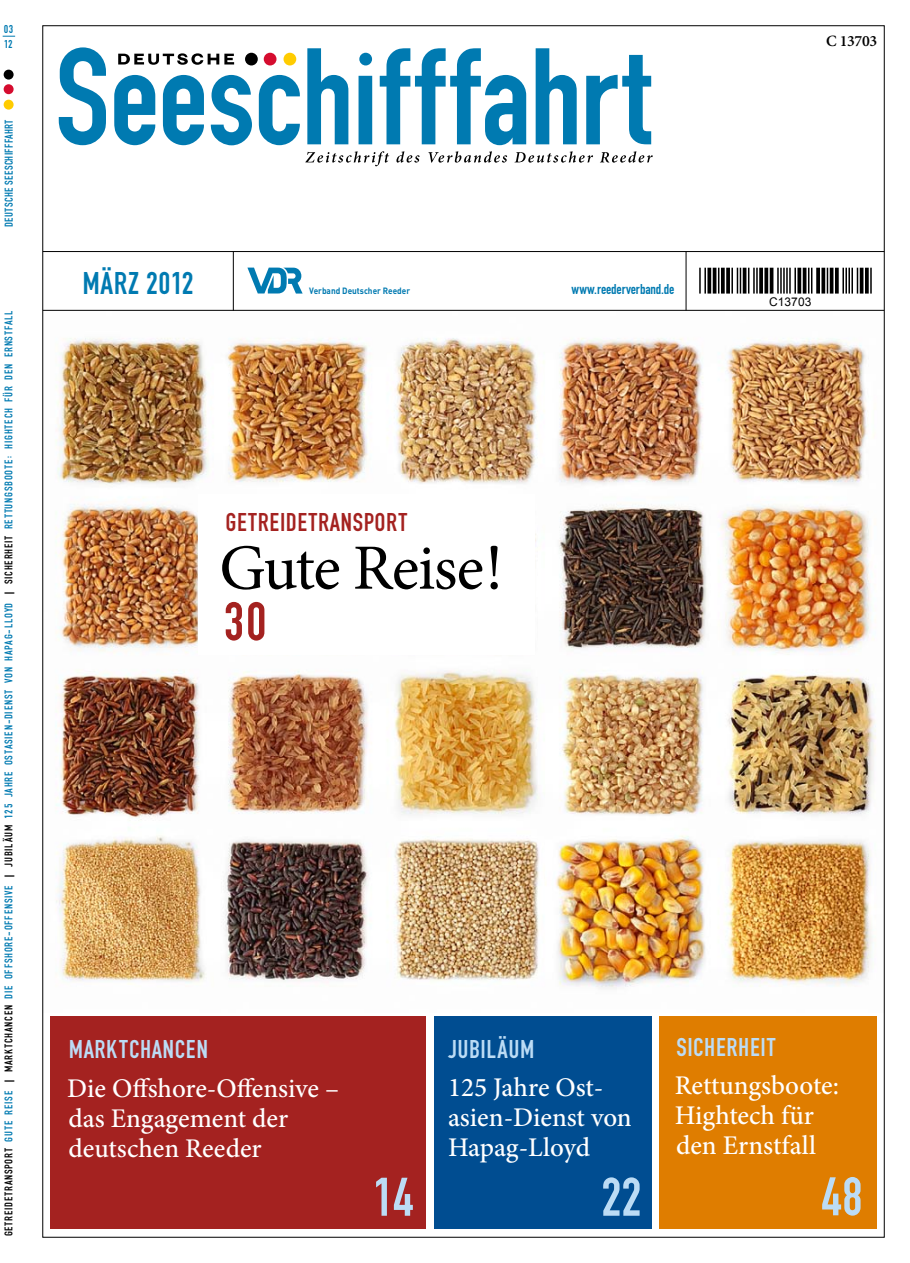
<style>
.page{position:relative;width:910px;height:1263px;background:#fff}
.page>*{position:absolute;margin:0;border:0;box-sizing:border-box;transform-origin:0 0}
.t1{font:64.5px "Minion Pro";letter-spacing:-.025em;color:#000}
.t2{font:57px "Fette Eng D";color:#bcdcf5}
.t3{font:57px "Fette Eng D";color:#a42220}
.t4{font:33px "Fette Eng D";letter-spacing:.005em;color:#007ab1}
.t5{font:500 27px/30px "Minion Pro";color:#fff}
.t6{font:27px "Fette Eng D";letter-spacing:.02em;color:#bcdcf5}
.t7{font:27px "Fette Eng D";letter-spacing:.02em;color:#a42220}
.t8{font:600 15.75px "Minion Pro";letter-spacing:-.02em;color:#000}
.t9{font:15px "Fette Eng D";letter-spacing:-.015em;color:#007ab1}
.DS_BU{font:12px "Fette Eng D";letter-spacing:.02em;color:#007ab1}
.t10{font:12px "Arial";color:#000}
.DS_BU-2{font:11.7px "Fette Eng D";letter-spacing:.06em;color:#007ab1}
.t11{font:700 9px "DIN Pro";color:#007ab1;scale:.91 1}
.s1{color:#000}
</style>
<div class="page">
<img style="left:55px;top:338px;width:821px;height:651px">
<div style="left:659px;top:1016px;width:217px;height:213px;background:#df7d00"></div>
<div style="left:434px;top:1016px;width:217px;height:213px;background:#004d91"></div>
<div style="left:51px;top:1016px;width:375px;height:213px;background:#a42220"></div>
<div style="left:198px;top:495px;width:337px;height:160px;background:#fff"></div>
<svg style="left:59px;top:47px;width:592px;height:98px"></svg>
<svg style="left:305px;top:151px;width:348px;height:15px"></svg>
<div style="left:245px;top:53px;width:13px;height:12px;background:#000;border-radius:50%"></div>
<div style="left:264px;top:53px;width:12px;height:12px;background:#d50c2f;border-radius:50%"></div>
<div style="left:283px;top:53px;width:13px;height:12px;background:#fc0;border-radius:50%"></div>
<div style="left:359px;top:53px;width:13px;height:12px;background:#007ab1;border-radius:50%"></div>
<svg style="left:118px;top:53px;width:116px;height:12px"></svg>
<div style="left:4px;top:70px;width:10px;height:10px;background:#000;border-radius:50%"></div>
<div style="left:4px;top:84px;width:10px;height:10px;background:#d50c2f;border-radius:50%"></div>
<div style="left:4px;top:100px;width:10px;height:10px;background:#fc0;border-radius:50%"></div>
<svg style="left:3px;top:36px;width:12px;height:1px"></svg>
<svg style="left:247px;top:268px;width:56px;height:26px"></svg>
<hr style="left:870px;top:268px;width:2px;height:26px;background:#000">
<svg style="left:865px;top:268px;width:4px;height:26px"></svg>
<hr style="left:860px;top:268px;width:3px;height:26px;background:#000">
<svg style="left:857px;top:268px;width:1px;height:26px"></svg>
<hr style="left:851px;top:268px;width:2px;height:26px;background:#000">
<hr style="left:848px;top:268px;width:2px;height:26px;background:#000">
<hr style="left:845px;top:268px;width:2px;height:26px;background:#000">
<hr style="left:842px;top:268px;width:2px;height:26px;background:#000">
<svg style="left:835px;top:268px;width:4px;height:26px"></svg>
<hr style="left:830px;top:268px;width:3px;height:26px;background:#000">
<svg style="left:827px;top:268px;width:1px;height:26px"></svg>
<svg style="left:821px;top:268px;width:4px;height:26px"></svg>
<svg style="left:816px;top:268px;width:4px;height:26px"></svg>
<svg style="left:808px;top:268px;width:4px;height:26px"></svg>
<hr style="left:803px;top:268px;width:3px;height:26px;background:#000">
<svg style="left:797px;top:268px;width:4px;height:26px"></svg>
<hr style="left:794px;top:268px;width:2px;height:26px;background:#000">
<hr style="left:789px;top:268px;width:2px;height:26px;background:#000">
<hr style="left:786px;top:268px;width:2px;height:26px;background:#000">
<hr style="left:783px;top:268px;width:2px;height:26px;background:#000">
<hr style="left:780px;top:268px;width:2px;height:26px;background:#000">
<hr style="left:777px;top:268px;width:2px;height:26px;background:#000">
<hr style="left:770px;top:268px;width:3px;height:26px;background:#000">
<svg style="left:764px;top:268px;width:4px;height:26px"></svg>
<svg style="left:759px;top:268px;width:4px;height:26px"></svg>
<hr style="left:756px;top:268px;width:2px;height:26px;background:#000">
<hr style="left:753px;top:268px;width:2px;height:26px;background:#000">
<svg style="left:748px;top:268px;width:1px;height:26px"></svg>
<hr style="left:743px;top:268px;width:3px;height:26px;background:#000">
<svg style="left:737px;top:268px;width:4px;height:26px"></svg>
<hr style="left:731px;top:268px;width:2px;height:26px;background:#000">
<svg style="left:726px;top:268px;width:4px;height:26px"></svg>
<svg style="left:721px;top:268px;width:4px;height:26px"></svg>
<svg style="left:718px;top:268px;width:1px;height:26px"></svg>
<hr style="left:713px;top:268px;width:3px;height:26px;background:#000">
<svg style="left:707px;top:268px;width:4px;height:26px"></svg>
<hr style="left:704px;top:268px;width:2px;height:26px;background:#000">
<hr style="left:699px;top:268px;width:2px;height:26px;background:#000">
<hr style="left:43px;top:251px;width:841px;height:1px;background:#000">
<hr style="left:233px;top:251px;width:1px;height:60px;background:#000">
<hr style="left:686px;top:251px;width:1px;height:59px;background:#000">
<hr style="left:43px;top:310px;width:841px;height:1px;background:#000">
<p class="DS_BU" style="left:4px;top:23px;width:11px">03</p>
<p class="DS_BU" style="left:4px;top:38px;width:11px">12</p>
<p class="DS_BU" style="left:2px;top:227px;width:109px;rotate:-90deg">DEUTSCHE SEESCHIFFFAHRT</p>
<p class="DS_BU-2" style="left:2px;top:1236px;width:927px;rotate:-90deg"><span class="s1">GETREIDETRANSPORT</span> GUTE REISE <span class="s1">| MARKTCHANCEN</span> DIE OFFSHORE-OFFENSIVE <span class="s1">| JUBILÄUM</span> 125 JAHRE OSTASIEN-DIENST VON HAPAG-LLOYD <span class="s1">| SICHERHEIT</span> RETTUNGSBOOTE: HIGHTECH FÜR DEN ERNSTFALL</p>
<p class="t4" style="left:82px;top:266px;width:113px">MÄRZ 2012</p>
<p class="t11" style="left:309px;top:284px;width:112px">Verband Deutscher Reeder</p>
<p class="t9" style="left:572px;top:281px;width:104px">www.reederverband.de</p>
<p class="t7" style="left:226px;top:507px;width:184px">GETREIDETRANSPORT</p>
<p class="t1" style="left:219px;top:525px;width:285px">Gute Reise!</p>
<p class="t3" style="left:223px;top:591px;width:45px">30</p>
<p class="t8" style="left:826px;top:30px;width:52px">C 13703</p>
<p class="t10" style="left:769px;top:295px;width:44px">C13703</p>
<p class="t6" style="left:69px;top:1035px;width:141px">MARKTCHANCEN</p>
<p class="t5" style="left:67px;top:1073px;width:273px">Die Offshore-Offensive – das Engagement der deutschen Reeder</p>
<p class="t6" style="left:448px;top:1034px;width:88px">JUBILÄUM</p>
<p class="t5" style="left:448px;top:1073px;width:185px">125 Jahre Ost&shy;asien-Dienst von<br>Hapag-Lloyd</p>
<p class="t6" style="left:676px;top:1032px;width:101px">SICHERHEIT</p>
<p class="t5" style="left:675px;top:1071px;width:166px">Rettungsboote:<br>Hightech für den Ernstfall</p>
<p class="t2" style="left:371px;top:1166px;width:45px">14</p>
<p class="t2" style="left:601px;top:1166px;width:43px">22</p>
<p class="t2" style="left:821px;top:1166px;width:44px">48</p>
</div>
